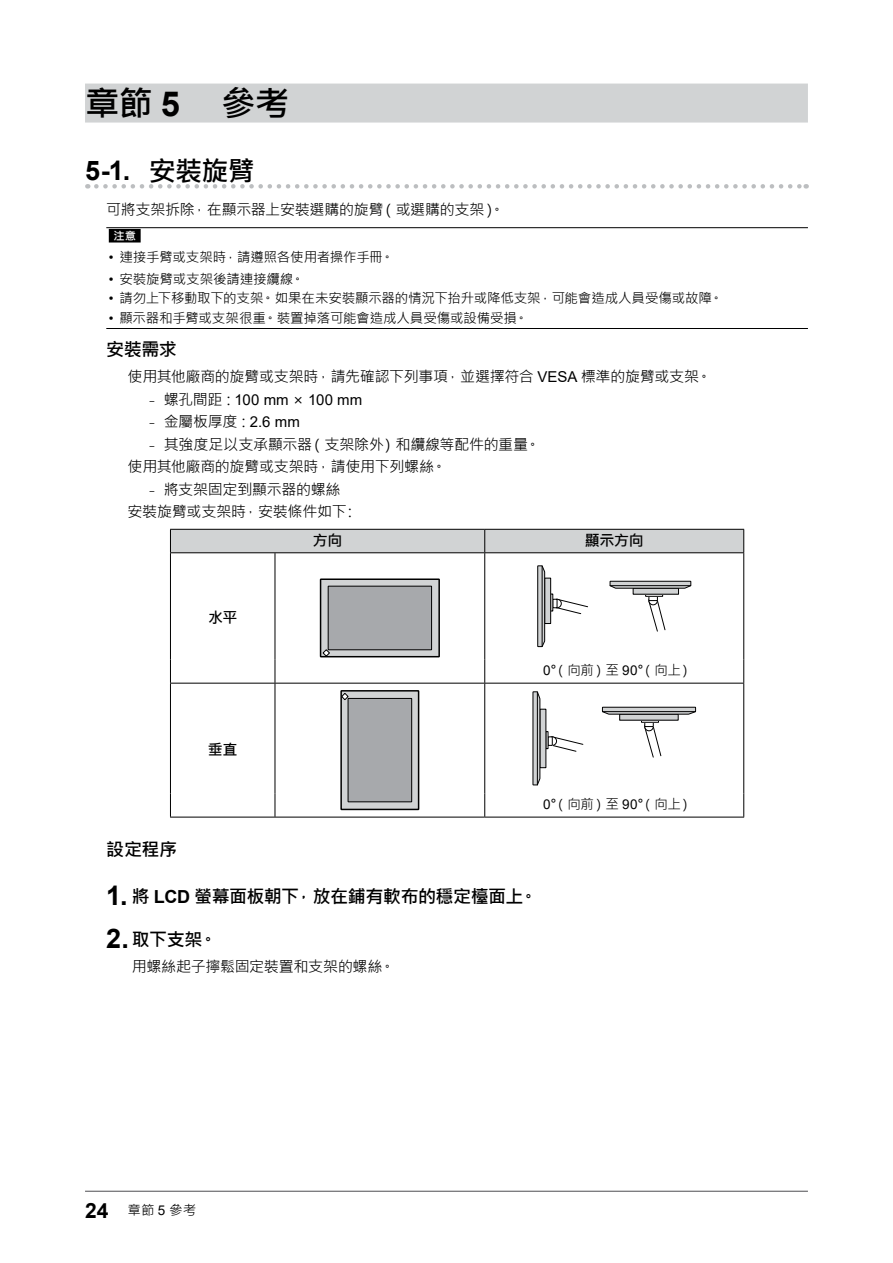
<style>
.page{position:relative;width:893px;height:1263px;background:#fff}
.page>*{position:absolute;margin:0;border:0;box-sizing:border-box;transform-origin:0 0}
.t1{font:700 34.5px "Microsoft Jheng Hei";color:#000}
.t2{font:700 27px "Arial";color:#000}
.t3{font:700 18px "Microsoft Jheng Hei";letter-spacing:-.025em;color:#000}
.t4{font:15px "Microsoft Jheng Hei";letter-spacing:-.02em;color:#000}
.t5{font:15px "Arial";color:#000}
.t6{font:700 15px "Microsoft Jheng Hei";letter-spacing:-.03em;color:#000}
.t7{font:13.5px "Microsoft Jheng Hei";letter-spacing:-.015em;color:#000}
.t8{font:700 11.25px "Microsoft Jheng Hei";color:#fff}
.s1{font-family:"Arial"}
.s2{font-family:"Microsoft Jheng Hei"}
.s3{font-family:"Arial";font-size:27px}
.s4{font-family:"Arial";font-weight:700;font-size:21px}
</style>
<div class="page">
<hr style="left:85px;top:1191px;width:723px;height:1px;background:#58585b">
<div style="left:85px;top:84px;width:723px;height:39px;background:#d1d3d4"></div>
<svg style="left:96px;top:184px;width:711px;height:5px"></svg>
<hr style="left:106px;top:227px;width:702px;height:1px;background:#000">
<hr style="left:106px;top:328px;width:702px;height:1px;background:#000">
<div style="left:109px;top:229px;width:32px;height:13px;background:#000"></div>
<hr style="left:170px;top:817px;width:105px;height:1px;background:#000">
<hr style="left:275px;top:817px;width:210px;height:1px;background:#000">
<hr style="left:170px;top:553px;width:1px;height:107px;background:#000">
<hr style="left:275px;top:553px;width:1px;height:107px;background:#000">
<svg style="left:170px;top:660px;width:1px;height:23px"></svg>
<svg style="left:275px;top:660px;width:1px;height:23px"></svg>
<hr style="left:170px;top:683px;width:105px;height:1px;background:#000">
<hr style="left:170px;top:683px;width:1px;height:111px;background:#000">
<hr style="left:275px;top:683px;width:210px;height:1px;background:#000">
<hr style="left:275px;top:683px;width:1px;height:111px;background:#000">
<hr style="left:485px;top:683px;width:259px;height:1px;background:#000">
<svg style="left:170px;top:794px;width:1px;height:23px"></svg>
<svg style="left:275px;top:794px;width:1px;height:23px"></svg>
<svg style="left:170px;top:529px;width:574px;height:24px;background:#c3c5c5"></svg>
<hr style="left:484px;top:553px;width:1px;height:107px;background:#000">
<hr style="left:743px;top:553px;width:1px;height:107px;background:#000">
<svg style="left:484px;top:660px;width:1px;height:23px"></svg>
<svg style="left:743px;top:660px;width:1px;height:23px"></svg>
<hr style="left:484px;top:683px;width:1px;height:111px;background:#000">
<hr style="left:743px;top:683px;width:1px;height:111px;background:#000">
<svg style="left:484px;top:794px;width:1px;height:23px"></svg>
<svg style="left:743px;top:794px;width:1px;height:23px"></svg>
<hr style="left:485px;top:817px;width:259px;height:1px;background:#000">
<svg style="left:321px;top:579px;width:118px;height:78px;background:#c5c7c8"></svg>
<div style="left:320px;top:578px;width:120px;height:79px;border:2px solid #000"></div>
<div style="left:328px;top:586px;width:104px;height:64px;background:#a7a9ac"></div>
<div style="left:328px;top:586px;width:104px;height:64px;border:1px solid #000"></div>
<svg style="left:323px;top:649px;width:7px;height:8px"></svg>
<svg style="left:537px;top:565px;width:51px;height:82px"></svg>
<hr style="left:542px;top:566px;width:1px;height:81px;background:#000">
<svg style="left:609px;top:580px;width:83px;height:52px"></svg>
<hr style="left:610px;top:585px;width:81px;height:1px;background:#000">
<svg style="left:341px;top:691px;width:78px;height:118px;background:#c5c7c8"></svg>
<div style="left:340px;top:690px;width:79px;height:120px;border:2px solid #000"></div>
<div style="left:348px;top:698px;width:64px;height:104px;background:#a7a9ac"></div>
<div style="left:348px;top:698px;width:64px;height:104px;border:1px solid #000"></div>
<svg style="left:341px;top:693px;width:8px;height:7px"></svg>
<svg style="left:532px;top:691px;width:52px;height:95px"></svg>
<hr style="left:537px;top:692px;width:1px;height:93px;background:#000">
<svg style="left:602px;top:706px;width:94px;height:52px"></svg>
<hr style="left:602px;top:711px;width:93px;height:1px;background:#000">
<h1 class="t1" style="left:85px;top:81px;width:206px">章節 <span class="s1">5</span> 參考</h1>
<h2 class="t2" style="left:85px;top:152px;width:171px">5-1. <span class="s2">安裝旋臂</span></h2>
<p class="t4" style="left:106px;top:200px;width:400px">可將支架拆除，在顯示器上安裝選購的旋臂（或選購的支架）。</p>
<p class="t8" style="left:113px;top:229px;width:24px">注意</p>
<p class="t7" style="left:109px;top:249px;width:287px"><span class="s1">•</span> 連接手臂或支架時，請遵照各使用者操作手冊。</p>
<p class="t7" style="left:109px;top:270px;width:197px"><span class="s1">•</span> 安裝旋臂或支架後請連接纜線。</p>
<p class="t7" style="left:109px;top:290px;width:616px"><span class="s1">•</span> 請勿上下移動取下的支架。如果在未安裝顯示器的情況下抬升或降低支架，可能會造成人員受傷或故障。</p>
<p class="t7" style="left:109px;top:309px;width:421px"><span class="s1">•</span> 顯示器和手臂或支架很重。裝置掉落可能會造成人員受傷或設備受損。</p>
<p class="t3" style="left:106px;top:338px;width:72px">安裝需求</p>
<p class="t4" style="left:128px;top:367px;width:586px">使用其他廠商的旋臂或支架時，請先確認下列事項，並選擇符合 <span class="s1">VESA</span> 標準的旋臂或支架。</p>
<p class="t5" style="left:145px;top:389px;width:219px"><span class="s2">﹘ 螺孔間距：</span>100 mm <span class="s2">×</span> 100 mm</p>
<p class="t4" style="left:145px;top:412px;width:157px">﹘ 金屬板厚度：<span class="s1">2.6 mm</span></p>
<p class="t4" style="left:145px;top:435px;width:397px">﹘ 其強度足以支承顯示器（支架除外）和纜線等配件的重量。</p>
<p class="t4" style="left:128px;top:457px;width:320px">使用其他廠商的旋臂或支架時，請使用下列螺絲。</p>
<p class="t4" style="left:145px;top:480px;width:197px">﹘ 將支架固定到顯示器的螺絲</p>
<p class="t4" style="left:128px;top:502px;width:231px">安裝旋臂或支架時，安裝條件如下：</p>
<p class="t6" style="left:313px;top:531px;width:31px">方向</p>
<p class="t6" style="left:585px;top:531px;width:60px">顯示方向</p>
<p class="t6" style="left:208px;top:608px;width:31px">水平</p>
<p class="t7" style="left:543px;top:662px;width:150px"><span class="s1">0</span>°（向前）至 <span class="s1">90</span>°（向上）</p>
<p class="t6" style="left:208px;top:740px;width:31px">垂直</p>
<p class="t3" style="left:106px;top:838px;width:72px">設定程序</p>
<p class="t3" style="left:106px;top:885px;width:433px"><span class="s3">1.</span> 將 <span class="s1">LCD</span> 螢幕面板朝下，放在鋪有軟布的穩定檯面上。</p>
<p class="t3" style="left:106px;top:928px;width:112px"><span class="s3">2.</span> 取下支架。</p>
<p class="t4" style="left:132px;top:957px;width:265px">用螺絲起子擰鬆固定裝置和支架的螺絲。</p>
<p class="t7" style="left:543px;top:796px;width:150px"><span class="s1">0</span>°（向前）至 <span class="s1">90</span>°（向上）</p>
<p class="t7" style="left:85px;top:1202px;width:113px"><span class="s4">24</span> 章節 <span class="s1">5</span> 參考</p>
</div>
